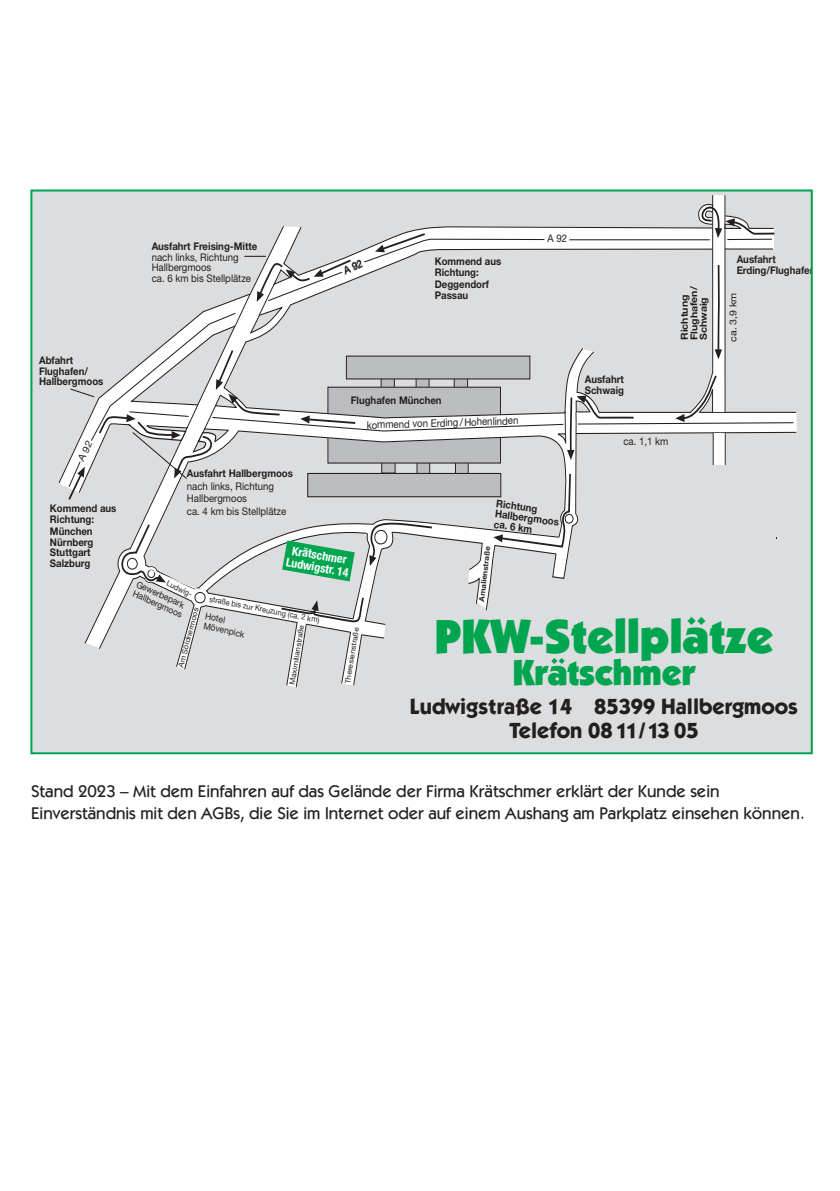
<style>
.page{position:relative;width:840px;height:1191px;background:#fff}
.page>*{position:absolute;margin:0;border:0;box-sizing:border-box;transform-origin:0 0}
.t1{font:900 48px "Itc Kabel";color:#00a54f}
.t2{font:900 36px "Itc Kabel";letter-spacing:-.01em;color:#00a54f}
.t3{font:700 22px/24px "Itc Kabel";color:#231f20;text-align:center}
.t4{font:500 17px/22px "Itc Kabel";color:#231f20}
.t5{font:700 condensed 12px "Helvetica Neue";color:#fff}
.t6{font:700 10.6px/10.6px "Helvetica Neue";color:#231f20;scale:.91 1}
.t7{font:10.6px/10.6px "Helvetica Neue";color:#231f20;scale:.91 1}
.t8{font:700 10.6px/21px "Helvetica Neue";color:#231f20;scale:.92 1}
.t9{font:700 9.6px/9.6px "Helvetica Neue";color:#231f20;scale:1.1 1}
.t10{font:9.6px "Helvetica Neue";color:#231f20;scale:1.1 1}
.t11{font:9.2px/9.8px "Helvetica Neue";color:#231f20;scale:.94 1}
.t12{font:9.2px/9.8px "Helvetica Neue";color:#231f20;scale:.92 1}
.t13{font:8px "Helvetica Neue";color:#231f20;scale:.92 1}
.t14{font:8px "Helvetica Neue";color:#231f20;scale:.94 1}
.t15{font:7.4px "Helvetica Neue";color:#231f20;scale:1.09 1}
.t16{font:7.4px "Helvetica Neue";color:#231f20;scale:1.08 1}
.t17{font:700 7.4px "Helvetica Neue";color:#231f20;scale:1.09 1}
</style>
<div class="page">
<div style="left:33px;top:192px;width:776px;height:559px;background:#dcdddf"></div>
<div style="left:58px;top:225px;width:9px;height:419px;background:#dcdddf"></div>
<svg style="left:67px;top:195px;width:729px;height:493px"></svg>
<p class="t6" style="left:39px;top:356px;width:72px">Abfahrt<br>Flughafen/<br>Hallbergmoos</p>
<p class="t6" style="left:50px;top:504px;width:74px">Kommend aus<br>Richtung:</p>
<p class="t6" style="left:50px;top:527px;width:49px">München<br>Nürnberg<br>Stuttgart<br>Salzburg</p>
<p class="t6" style="left:151px;top:242px;width:118px">Ausfahrt Freising-Mitte</p>
<p class="t7" style="left:151px;top:252px;width:111px">nach links, Richtung<br>Hallbergmoos<br>ca. 6 km bis Stellplätze</p>
<p class="t6" style="left:187px;top:469px;width:118px">Ausfahrt Hallbergmoos</p>
<p class="t7" style="left:187px;top:481px;width:111px;line-height:12.4px">nach links, Richtung<br>Hallbergmoos<br>ca. 4 km bis Stellplätze</p>
<p class="t6" style="left:434px;top:257px;width:74px">Kommend aus<br>Richtung:</p>
<p class="t6" style="left:434px;top:280px;width:61px">Deggendorf<br>Passau</p>
<p class="t6" style="left:350px;top:396px;width:101px">Flughafen München</p>
<p class="t7" style="left:366px;top:421px;width:168px;rotate:-2deg">kommend von Erding/Hohenlinden</p>
<p class="t7" style="left:547px;top:234px;width:23px">A 92</p>
<p class="t6" style="left:584px;top:375px;width:45px">Ausfahrt<br>Schwaig</p>
<p class="t6" style="left:736px;top:255px;width:88px">Ausfahrt<br>Erding/Flughafen</p>
<p class="t9" style="left:680px;top:340px;width:50px;rotate:-90deg">R ci htung<br>F ul ghafen/<br>Schwa gi</p>
<p class="t10" style="left:729px;top:342px;width:46px;rotate:-90deg">ca. 3,9 km</p>
<p class="t7" style="left:623px;top:437px;width:51px">ca. 1,1 km</p>
<p class="t8" style="left:497px;top:493px;width:46px;rotate:8deg">Richtung ca. 6 km</p>
<p class="t8" style="left:496px;top:504px;width:71px;rotate:8deg">Hallbergmoos</p>
<p class="t5" style="left:293px;top:546px;width:57px;rotate:10deg">Krätschmer</p>
<p class="t5" style="left:287px;top:557px;width:65px;rotate:10deg">Ludwigstr. 14</p>
<p class="t14" style="left:168px;top:580px;width:31px;rotate:26deg">Ludwig-</p>
<p class="t11" style="left:139px;top:580px;width:59px;rotate:25deg">Gewerbepark<br>Hallbergmoos</p>
<p class="t13" style="left:210px;top:596px;width:123px;rotate:11deg">straße bis zur Kreuzung (ca. 2 km)</p>
<p class="t16" style="left:178px;top:667px;width:59px;rotate:-75deg">Am Söldnermoos</p>
<p class="t12" style="left:206px;top:612px;width:47px;rotate:12deg">Hotel<br>Mövenpick</p>
<p class="t15" style="left:289px;top:684px;width:57px;rotate:-81deg">Maximilianstraße</p>
<p class="t15" style="left:344px;top:683px;width:54px;rotate:-81deg">Theresienstraße</p>
<p class="t17" style="left:479px;top:601px;width:52px;rotate:-84deg">A alienstraße</p>
<h1 class="t1" style="left:434px;top:619px;width:340px">PKW-Stellplätze</h1>
<h2 class="t2" style="left:512px;top:659px;width:184px">Krätschmer</h2>
<h3 class="t3" style="left:410px;top:696px;width:389px">Ludwigstraße 14 85399 Hallbergmoos<br>Telefon 08 11/13 05</h3>
<h3 class="t4" style="left:31px;top:781px;width:774px">Stand 2023 – Mit dem Einfahren auf das Gelände der Firma Krätschmer erklärt der Kunde sein<br>Einverständnis mit den AGBs, die Sie im Internet oder auf einem Aushang am Parkplatz einsehen können.</h3>
</div>
